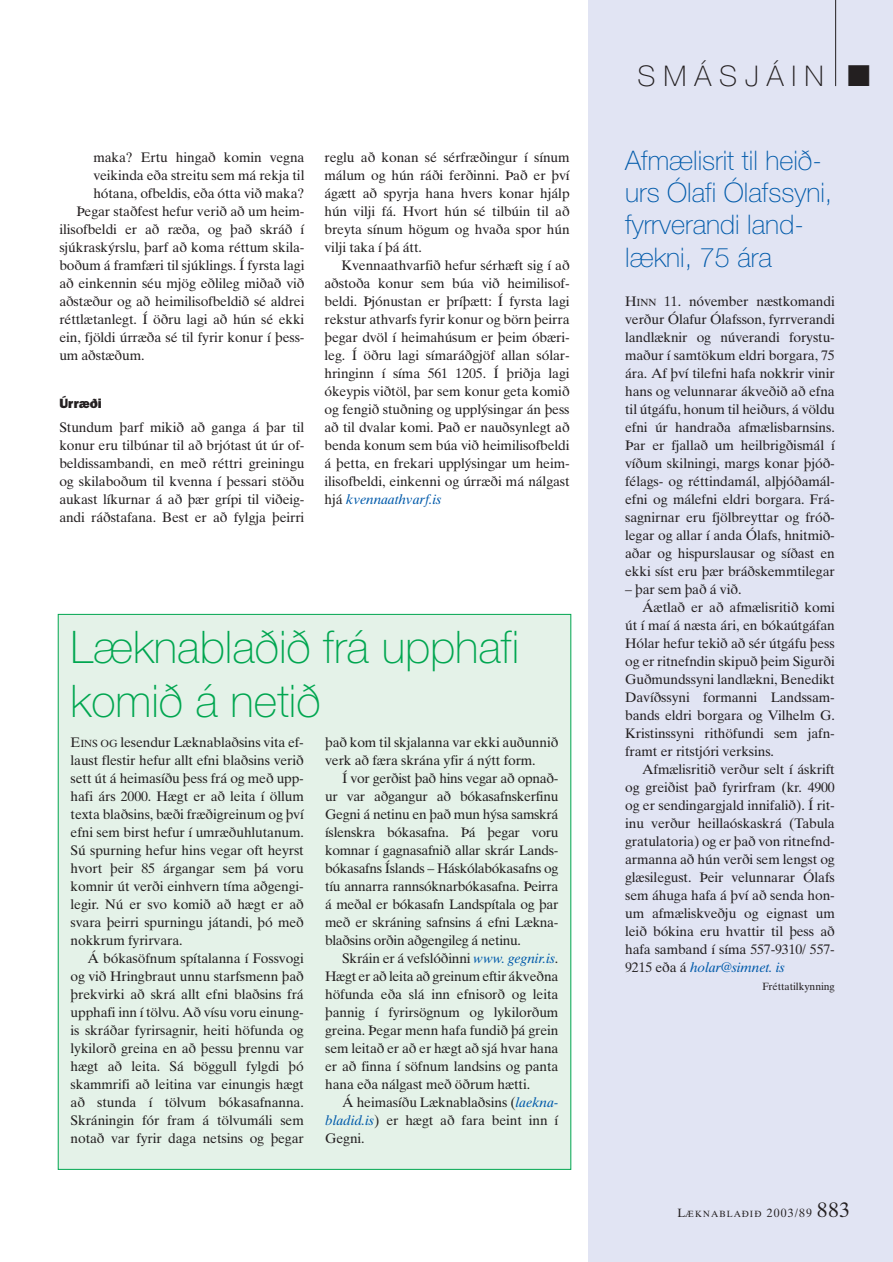
<style>
.page{position:relative;width:893px;height:1262px;background:#fff}
.page>*{position:absolute;margin:0;border:0;box-sizing:border-box;transform-origin:0 0}
.t1{font:100 45px/54px "Helvetica Neue";color:#00a650}
.t2{font:100 28.5px "Helvetica Neue";letter-spacing:.28em;color:#231f20}
.t3{font:100 27px/32.5px "Helvetica Neue";color:#005aaa}
.t4{font:13.8px/18px "Times Ten";letter-spacing:-.01em;color:#231f20;text-align:justify}
.t5{font:italic 13.8px "Times Ten";letter-spacing:-.01em;color:#005aaa}
.t6{font:800 13.5px "Franklin Gothic";color:#231f20}
.t7{font:10.5px "Times Ten";letter-spacing:-.01em;color:#231f20}
.t8{font:9px "Times Ten";letter-spacing:.135em;color:#231f20}
.s1{font-style:italic;color:#005aaa}
.s2{font-size:10.35px}
.s3{font-style:normal;color:#231f20}
.s4{font-size:12px}
.s5{font-size:21px}
</style>
<div class="page">
<div style="left:588px;top:0;width:304px;height:1262px;background:#e1e4f3"></div>
<div style="left:58px;top:614px;width:513px;height:555px;background:#e4f2e8"></div>
<hr style="left:835px;top:0;width:1px;height:86px;background:#231f20">
<p class="t4" style="left:93px;top:150px;width:213px">maka? Ertu hingað komin vegna</p>
<p class="t4" style="left:93px;top:168px;width:213px">veikinda eða streitu sem má rekja til</p>
<p class="t4" style="left:93px;top:186px;width:213px">hótana, ofbeldis, eða ótta við maka?</p>
<p class="t4" style="left:76px;top:204px;width:230px">Þegar staðfest hefur verið að um heim-</p>
<p class="t4" style="left:59px;top:222px;width:247px">ilisofbeldi er að ræða, og það skráð í</p>
<p class="t4" style="left:59px;top:240px;width:247px">sjúkraskýrslu, þarf að koma réttum skila-</p>
<p class="t4" style="left:59px;top:258px;width:247px">boðum á framfæri til sjúklings. Í fyrsta lagi</p>
<p class="t4" style="left:59px;top:276px;width:247px">að einkennin séu mjög eðlileg miðað við</p>
<p class="t4" style="left:59px;top:294px;width:247px">aðstæður og að heimilisofbeldið sé aldrei</p>
<p class="t4" style="left:59px;top:312px;width:247px">réttlætanlegt. Í öðru lagi að hún sé ekki</p>
<p class="t4" style="left:59px;top:330px;width:247px">ein, fjöldi úrræða sé til fyrir konur í þess-</p>
<p class="t4" style="left:59px;top:348px;width:87px">um aðstæðum.</p>
<p class="t6" style="left:59px;top:399px;width:44px">Úrræði</p>
<p class="t4" style="left:59px;top:420px;width:247px">Stundum þarf mikið að ganga á þar til konur eru tilbúnar til að brjótast út úr of&shy;beldissambandi, en með réttri greiningu og skilaboðum til kvenna í þessari stöðu aukast líkurnar á að þær grípi til viðeig&shy;andi ráðstafana. Best er að fylgja þeirri</p>
<p class="t4" style="left:324px;top:150px;width:247px">reglu að konan sé sérfræðingur í sínum málum og hún ráði ferðinni. Það er því ágætt að spyrja hana hvers konar hjálp hún vilji fá. Hvort hún sé tilbúin til að breyta sínum högum og hvaða spor hún vilji taka í þá átt.</p>
<p class="t4" style="left:324px;top:258px;width:247px;text-indent:17px">Kvennaathvarfið hefur sérhæft sig í að aðstoða konur sem búa við heimilisof&shy;beldi. Þjónustan er þríþætt: Í fyrsta lagi rekstur athvarfs fyrir konur og börn þeirra þegar dvöl í heimahúsum er þeim óbæri&shy;leg. Í öðru lagi símaráðgjöf allan sólar&shy;hringinn í síma 561 1205. Í þriðja lagi ókeypis viðtöl, þar sem konur geta komið og fengið stuðning og upplýsingar án þess að til dvalar komi. Það er nauðsynlegt að benda konum sem búa við heimilisofbeldi á þetta, en frekari upplýsingar um heim&shy;ilisofbeldi, einkenni og úrræði má nálgast hjá <span class="s1">kvennaathvarf.is</span></p>
<h1 class="t1" style="left:70px;top:623px;width:450px">Læknablaðið frá upphafi komið á netið</h1>
<p class="t4" style="left:71px;top:735px;width:235px">E<span class="s2">INS OG</span> lesendur Læknablaðsins vita ef&shy;laust flestir hefur allt efni blaðsins verið sett út á heimasíðu þess frá og með upp&shy;hafi árs 2000. Hægt er að leita í öllum texta blaðsins, bæði fræðigreinum og því efni sem birst hefur í umræðuhlutanum.<br>Sú spurning hefur hins vegar oft heyrst hvort þeir 85 árgangar sem þá voru komnir út verði einhvern tíma aðgengi&shy;legir. Nú er svo komið að hægt er að svara þeirri spurningu játandi, þó með nokkrum fyrirvara.</p>
<p class="t4" style="left:71px;top:951px;width:235px;text-indent:17px">Á bókasöfnum spítalanna í Fossvogi og við Hringbraut unnu starfsmenn það þrekvirki að skrá allt efni blaðsins frá upphafi inn í tölvu. Að vísu voru einung&shy;is skráðar fyrirsagnir, heiti höfunda og lykilorð greina en að þessu þrennu var hægt að leita. Sá böggull fylgdi þó skammrifi að leitina var einungis hægt að stunda í tölvum bókasafnanna.<br>Skráningin fór fram á tölvumáli sem notað var fyrir daga netsins og þegar</p>
<p class="t4" style="left:325px;top:735px;width:235px">það kom til skjalanna var ekki auðunnið verk að færa skrána yfir á nýtt form.</p>
<p class="t4" style="left:325px;top:771px;width:235px;text-indent:17px">Í vor gerðist það hins vegar að opnað&shy;ur var aðgangur að bókasafnskerfinu Gegni á netinu en það mun hýsa samskrá íslenskra bókasafna. Þá þegar voru komnar í gagnasafnið allar skrár Lands&shy;bókasafns Íslands – Háskólabókasafns og tíu annarra rannsóknarbókasafna. Þeirra á meðal er bókasafn Landspítala og þar með er skráning safnsins á efni Lækna&shy;blaðsins orðin aðgengileg á netinu.</p>
<p class="t4" style="left:325px;top:951px;width:235px;text-indent:17px">Skráin er á vefslóðinni <span class="s1">www. gegnir.is</span>.<br>Hægt er að leita að greinum eftir ákveðna höfunda eða slá inn efnisorð og leita þannig í fyrirsögnum og lykilorðum greina. Þegar menn hafa fundið þá grein sem leitað er að er hægt að sjá hvar hana er að finna í söfnum landsins og panta hana eða nálgast með öðrum hætti.</p>
<p class="t4" style="left:325px;top:1095px;width:235px;text-indent:17px">Á heimasíðu Læknablaðsins (<span class="s1">laekna&shy;bladid.is</span>) er hægt að fara beint inn í Gegni.</p>
<h2 class="t2" style="left:637px;top:65px;width:234px">SMÁSJÁIN ■</h2>
<h3 class="t3" style="left:625px;top:146px;width:209px">Afmælisrit til heið&shy;urs Ólafi Ólafssyni, fyrrverandi land&shy;lækni, 75 ára</h3>
<p class="t4" style="left:625px;top:294px;width:211px">H<span class="s2">INN</span> 11. nóvember næstkomandi verður Ólafur Ólafsson, fyrrverandi landlæknir og núverandi forystu&shy;maður í samtökum eldri borgara, 75 ára. Af því tilefni hafa nokkrir vinir hans og velunnarar ákveðið að efna til útgáfu, honum til heiðurs, á völdu efni úr handraða afmælisbarnsins.<br>Þar er fjallað um heilbrigðismál í víðum skilningi, margs konar þjóð&shy;félags- og réttindamál, alþjóðamál&shy;efni og málefni eldri borgara. Frá&shy;sagnirnar eru fjölbreyttar og fróð&shy;legar og allar í anda Ólafs, hnitmið&shy;aðar og hispurslausar og síðast en ekki síst eru þær bráðskemmtilegar</p>
<p class="t4" style="left:625px;top:582px;width:118px">– þar sem það á við.</p>
<p class="t4" style="left:642px;top:600px;width:194px">Áætlað er að afmælisritið komi</p>
<p class="t4" style="left:625px;top:618px;width:211px">út í maí á næsta ári, en bókaútgáfan</p>
<p class="t4" style="left:625px;top:636px;width:211px">Hólar hefur tekið að sér útgáfu þess</p>
<p class="t4" style="left:625px;top:654px;width:211px">og er ritnefndin skipuð þeim Sigurði</p>
<p class="t4" style="left:625px;top:672px;width:211px">Guðmundssyni landlækni, Benedikt</p>
<p class="t4" style="left:625px;top:690px;width:211px">Davíðssyni formanni Landssam-</p>
<p class="t4" style="left:625px;top:708px;width:211px">bands eldri borgara og Vilhelm G.</p>
<p class="t4" style="left:625px;top:726px;width:211px">Kristinssyni rithöfundi sem jafn-</p>
<p class="t4" style="left:625px;top:744px;width:150px">framt er ritstjóri verksins.</p>
<p class="t4" style="left:642px;top:762px;width:194px">Afmælisritið verður selt í áskrift</p>
<p class="t4" style="left:625px;top:780px;width:211px">og greiðist það fyrirfram (kr. 4900</p>
<p class="t4" style="left:625px;top:798px;width:211px">og er sendingargjald innifalið). Í rit-</p>
<p class="t4" style="left:625px;top:816px;width:211px">inu verður heillaóskaskrá (Tabula</p>
<p class="t4" style="left:625px;top:834px;width:211px">gratulatoria) og er það von ritnefnd-</p>
<p class="t4" style="left:625px;top:852px;width:211px">armanna að hún verði sem lengst og</p>
<p class="t4" style="left:625px;top:870px;width:211px">glæsilegust. Þeir velunnarar Ólafs</p>
<p class="t4" style="left:625px;top:888px;width:211px">sem áhuga hafa á því að senda hon-</p>
<p class="t4" style="left:625px;top:906px;width:211px">um afmæliskveðju og eignast um</p>
<p class="t4" style="left:625px;top:924px;width:211px">leið bókina eru hvattir til þess að</p>
<p class="t4" style="left:625px;top:942px;width:211px">hafa samband í síma 557-9310/ 557-</p>
<p class="t5" style="left:625px;top:962px;width:161px"><span class="s3">9215 eða á</span> holar@simnet. is</p>
<p class="t7" style="left:762px;top:982px;width:74px">Fréttatilkynning</p>
<p class="t8" style="left:677px;top:1210px;width:174px"><span class="s4">L</span>ÆKNABLAÐIÐ <span class="s4">2003/89</span> <span class="s5">883</span></p>
</div>
